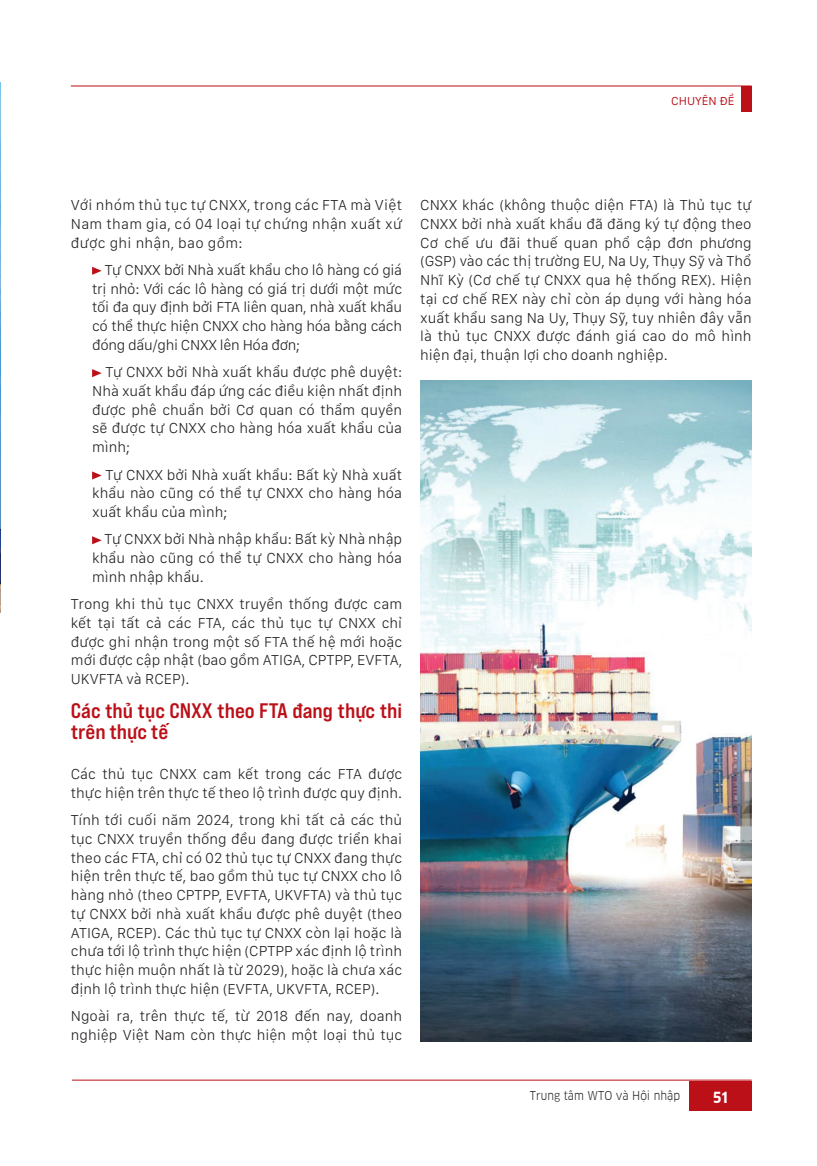
<style>
.page{position:relative;width:817px;height:1166px;background:#fff}
.page>*{position:absolute;margin:0;border:0;box-sizing:border-box;transform-origin:0 0}
.TIT_NHO_TRONG_BAI{font:700 21px/21px "SVN Bebas Neue Pro Expanded";color:#bb1018}
.NOI_DUNG{font:300 15px/18.8px "San Francisco Text";color:#231f20;text-align:justify}
.t1{font:15px "Goethe Clan Bold VU";color:#fff}
.t2{font:12px "Goethe Clan VU";color:#231f20}
.t3{font:12px "San Francisco Text";color:#bb1018}
</style>
<div class="page">
<div style="left:689px;top:1080px;width:62px;height:30px;background:#bb1018"></div>
<hr style="left:72px;top:1079px;width:679px;height:1px;background:#bb1018">
<div style="left:740px;top:86px;width:11px;height:26px;background:#bb1018"></div>
<hr style="left:71px;top:86px;width:680px;height:1px;background:#bb1018">
<img style="left:0;top:82px;width:1px;height:530px">
<svg style="left:92px;top:267px;width:10px;height:8px"></svg>
<svg style="left:92px;top:369px;width:10px;height:8px"></svg>
<svg style="left:92px;top:471px;width:10px;height:8px"></svg>
<svg style="left:92px;top:536px;width:10px;height:8px"></svg>
<img style="left:420px;top:380px;width:331px;height:661px">
<p class="t3" style="left:671px;top:94px;width:65px">CHUYÊN ĐỀ</p>
<p class="NOI_DUNG" style="left:71px;top:195px;width:333px">Với nhóm thủ tục tự CNXX, trong các FTA mà Việt Nam tham gia, có 04 loại tự chứng nhận xuất xứ được ghi nhận, bao gồm:</p>
<p class="NOI_DUNG" style="left:92px;top:260px;width:311px;text-indent:13px">Tự CNXX bởi Nhà xuất khẩu cho lô hàng có giá trị nhỏ: Với các lô hàng có giá trị dưới một mức tối đa quy định bởi FTA liên quan, nhà xuất khẩu có thể thực hiện CNXX cho hàng hóa bằng cách đóng dấu/ghi CNXX lên Hóa đơn;</p>
<p class="NOI_DUNG" style="left:92px;top:362px;width:311px;text-indent:13px">Tự CNXX bởi Nhà xuất khẩu được phê duyệt:<br>Nhà xuất khẩu đáp ứng các điều kiện nhất định được phê chuẩn bởi Cơ quan có thẩm quyền sẽ được tự CNXX cho hàng hóa xuất khẩu của mình;</p>
<p class="NOI_DUNG" style="left:92px;top:464px;width:311px;text-indent:13px">Tự CNXX bởi Nhà xuất khẩu: Bất kỳ Nhà xuất khẩu nào cũng có thể tự CNXX cho hàng hóa xuất khẩu của mình;</p>
<p class="NOI_DUNG" style="left:92px;top:529px;width:311px;text-indent:12px">Tự CNXX bởi Nhà nhập khẩu: Bất kỳ Nhà nhập khẩu nào cũng có thể tự CNXX cho hàng hóa mình nhập khẩu.</p>
<p class="NOI_DUNG" style="left:71px;top:594px;width:333px">Trong khi thủ tục CNXX truyền thống được cam kết tại tất cả cá c FTA, các thủ tục tự CNXX chỉ được ghi nhận trong một số FTA thế hệ mới hoặc mới được cập nhật (bao gồm ATIGA, CPTPP, EVFTA, UKVFTA và RCEP).</p>
<p class="TIT_NHO_TRONG_BAI" style="left:71px;top:699px;width:333px">Các thủ tục CNXX theo FTA đang thực thi trên thực tế</p>
<p class="NOI_DUNG" style="left:71px;top:764px;width:333px">Các thủ tục CNXX cam kết trong các FTA được thực hiện trên thực tế theo lộ trình được quy định.</p>
<p class="NOI_DUNG" style="left:71px;top:810px;width:333px">Tính tới cuối năm 2024, trong khi tất cả các thủ tục CNXX truyền thống đều đang được triển khai theo các FTA, chỉ có 02 thủ tục tự CNXX đang thực hiện trên thực tế, bao gồm thủ tục tự CNXX cho lô hàng nhỏ (theo CPTPP, EVFTA, UKVFTA) và thủ tục tự CNXX bởi nhà xuất khẩu được phê duyệt (theo ATIGA, RCEP). Các thủ tục tự CNXX còn lại hoặc là chưa tới lộ trình thực hiện (CPTPP xác định lộ trình thực hiện muộn nhất là từ 2029), hoặc là chưa xác định lộ trình thực hiện (EVFTA, UKVFTA, RCEP).</p>
<p class="NOI_DUNG" style="left:71px;top:1006px;width:333px">Ngoài ra, trên thực tế, từ 2018 đến nay, doanh nghiệp Việt Nam còn thực hiện một loại thủ tục</p>
<p class="NOI_DUNG" style="left:420px;top:195px;width:333px">CNXX khác (không thuộc diện FTA) là Thủ tục tự CNXX bởi nhà xuất khẩu đã đăng ký tự động theo Cơ chế ưu đãi thuế quan phổ cập đơn phương (GSP) vào các thị trường EU, Na Uy, Thụy Sỹ và Thổ Nhĩ Kỳ (Cơ chế tự CNXX qua hệ thống REX). Hiện tại cơ chế REX này chỉ còn áp dụng với hàng hóa xuất khẩu sang Na Uy, Thụy Sỹ, tuy nhiên đây vẫn là thủ tục CNXX được đánh giá cao do mô hình hiện đại, thuận lợi cho doanh nghiệp.</p>
<p class="t2" style="left:530px;top:1086px;width:151px">Trung tâm WTO và Hội nhập</p>
<p class="t1" style="left:713px;top:1085px;width:16px">51</p>
</div>
